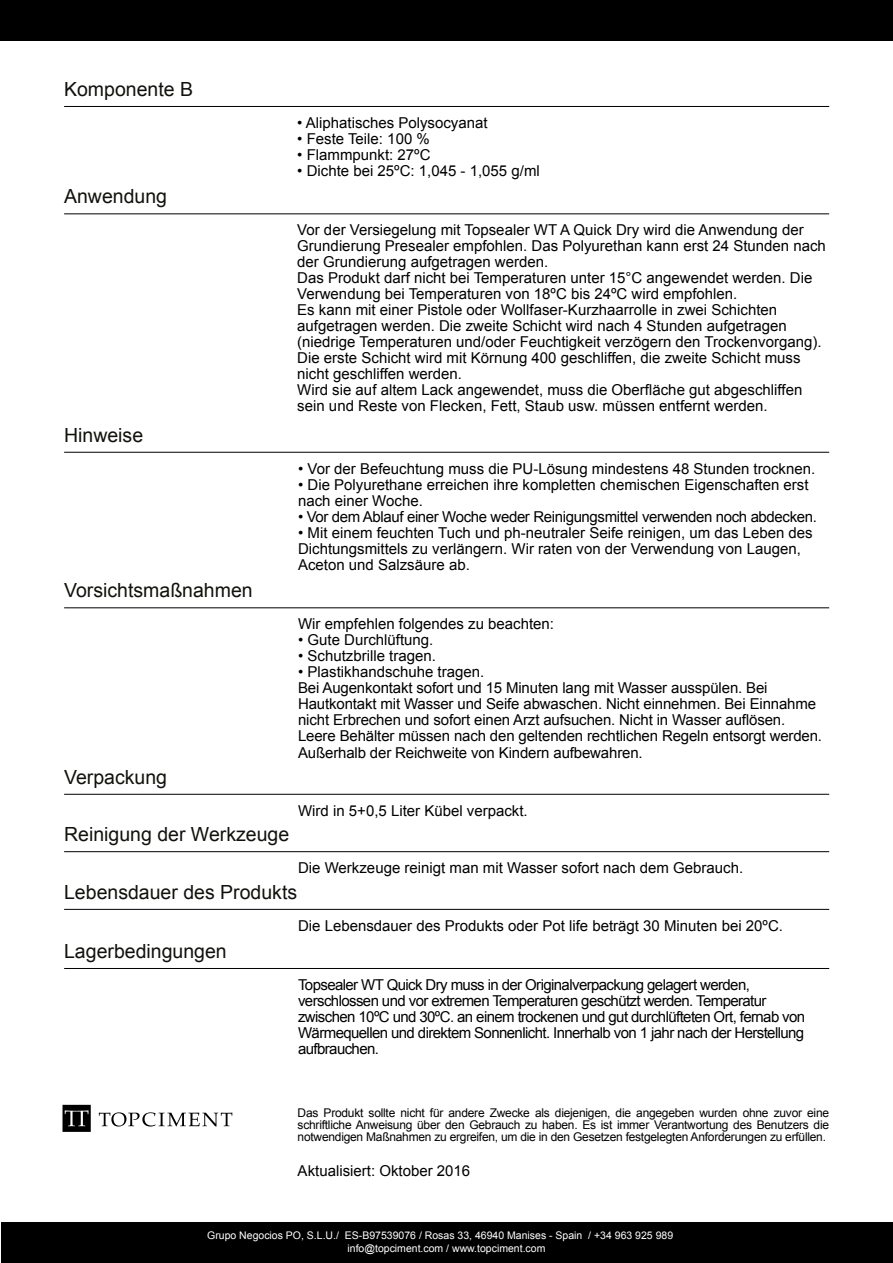
<style>
.page{position:relative;width:893px;height:1263px;background:#fff}
.page>*{position:absolute;margin:0;border:0;box-sizing:border-box;transform-origin:0 0}
.t1{font:19.5px "Arial";color:#12110c}
.t2{font:15px/16px "Arial";color:#000}
.t3{font:15px/16px "Arial";letter-spacing:-.04em;color:#000}
.t4{font:15px "Arial";letter-spacing:-.025em;color:#000}
.t5{font:12px/12px "Arial";letter-spacing:-.02em;color:#000;text-align:justify}
.t6{font:10.5px "Arial";color:#fff}
</style>
<div class="page">
<div style="left:1px;top:1222px;width:892px;height:41px;background:#000"></div>
<div style="left:0;top:0;width:893px;height:41px;background:#000"></div>
<svg style="left:99px;top:1112px;width:133px;height:14px"></svg>
<svg style="left:63px;top:1105px;width:28px;height:27px"></svg>
<hr style="left:64px;top:607px;width:765px;height:1px;background:#000">
<hr style="left:64px;top:452px;width:765px;height:1px;background:#000">
<hr style="left:64px;top:794px;width:765px;height:1px;background:#000">
<hr style="left:64px;top:851px;width:765px;height:1px;background:#000">
<hr style="left:64px;top:909px;width:765px;height:1px;background:#000">
<hr style="left:64px;top:968px;width:765px;height:1px;background:#000">
<hr style="left:64px;top:213px;width:765px;height:1px;background:#000">
<hr style="left:64px;top:106px;width:765px;height:1px;background:#000">
<h1 class="t1" style="left:64px;top:76px;width:130px">Komponente B</h1>
<h1 class="t1" style="left:64px;top:184px;width:104px">Anwendung</h1>
<h1 class="t1" style="left:64px;top:422px;width:81px">Hinweise</h1>
<h1 class="t1" style="left:64px;top:578px;width:190px">Vorsichtsmaßnahmen</h1>
<p class="t2" style="left:297px;top:115px;width:192px">• Aliphatisches Polysocyanat</p>
<p class="t2" style="left:297px;top:131px;width:134px">• Feste Teile: 100 %</p>
<p class="t2" style="left:297px;top:147px;width:135px">• Flammpunkt: 27ºC</p>
<p class="t2" style="left:297px;top:163px;width:244px">• Dichte bei 25ºC: 1,045 - 1,055 g/ml</p>
<p class="t2" style="left:297px;top:221px;width:530px">Vor der Versiegelung mit Topsealer WT A Quick Dry wird die Anwendung der Grundierung Presealer empfohlen. Das Polyurethan kann erst 24 Stunden nach der Grundierung aufgetragen werden.<br>Das Produkt darf nicht bei Temperaturen unter 15°C angewendet werden. Die Verwendung bei Temperaturen von 18ºC bis 24ºC wird empfohlen.<br>Es kann mit einer Pistole oder Wollfaser-Kurzhaarrolle in zwei Schichten aufgetragen werden. Die zweite Schicht wird nach 4 Stunden aufgetragen (niedrige Temperaturen und/oder Feuchtigkeit verzögern den Trockenvorgang).<br>Die erste Schicht wird mit Körnung 400 geschliffen, die zweite Schicht muss nicht geschliffen werden.<br>Wird sie auf altem Lack angewendet, muss die Oberfläche gut abgeschliffen sein und Reste von Flecken, Fett, Staub usw. müssen entfernt werden.</p>
<p class="t2" style="left:298px;top:460px;width:519px">• Vor der Befeuchtung muss die PU-Lösung mindestens 48 Stunden trocknen.</p>
<p class="t2" style="left:298px;top:476px;width:512px">• Die Polyurethane erreichen ihre kompletten chemischen Eigenschaften erst nach einer Woche.</p>
<p class="t4" style="left:298px;top:507px;width:520px">• Vor dem Ablauf einer Woche weder Reinigungsmittel verwenden noch abdecken.</p>
<p class="t2" style="left:298px;top:525px;width:516px">• Mit einem feuchten Tuch und ph-neutraler Seife reinigen, um das Leben des<br>Dichtungsmittels zu verlängern. Wir raten von der Verwendung von Laugen,<br>Aceton und Salzsäure ab.</p>
<p class="t2" style="left:298px;top:616px;width:257px">Wir empfehlen folgendes zu beachten:</p>
<p class="t2" style="left:298px;top:632px;width:137px">• Gute Durchlüftung.</p>
<p class="t2" style="left:298px;top:648px;width:139px">• Schutzbrille tragen.</p>
<p class="t2" style="left:298px;top:664px;width:526px">• Plastikhandschuhe tragen.<br>Bei Augenkontakt sofort und 15 Minuten lang mit Wasser ausspülen. Bei Hautkontakt mit Wasser und Seife abwaschen. Nicht einnehmen. Bei Einnahme nicht Erbrechen und sofort einen Arzt aufsuchen. Nicht in Wasser auflösen.<br>Leere Behälter müssen nach den geltenden rechtlichen Regeln entsorgt werden.<br>Außerhalb der Reichweite von Kindern aufbewahren.</p>
<h1 class="t1" style="left:64px;top:764px;width:104px">Verpackung</h1>
<h1 class="t1" style="left:64px;top:822px;width:227px">Reinigung der Werkzeuge</h1>
<h1 class="t1" style="left:64px;top:879px;width:235px">Lebensdauer des Produkts</h1>
<p class="t2" style="left:298px;top:802px;width:231px">Wird in 5+0,5 Liter Kübel verpackt.</p>
<p class="t2" style="left:298px;top:860px;width:447px">Die Werkzeuge reinigt man mit Wasser sofort nach dem Gebrauch.</p>
<h1 class="t1" style="left:64px;top:938px;width:164px">Lagerbedingungen</h1>
<p class="t2" style="left:298px;top:917px;width:486px">Die Lebensdauer des Produkts oder Pot life beträgt 30 Minuten bei 20ºC.</p>
<p class="t3" style="left:298px;top:977px;width:509px">Topsealer WT Quick Dry muss in der Originalverpackung gelagert werden, verschlossen und vor extremen Temperaturen geschützt werden. Temperatur zwischen 10ºC und 30ºC. an einem trockenen und gut durchlüfteten Ort, fernab von Wärmequellen und direktem Sonnenlicht. Innerhalb von 1 jahr nach der Herstellung aufbrauchen.</p>
<p class="t5" style="left:298px;top:1106px;width:533px">Das Produkt sollte nicht für andere Zwecke als diejenigen, die angegeben wurden ohne zuvor eine schriftliche Anweisung über den Gebrauch zu haben. Es ist immer Verantwortung des Benutzers die notwendigen Maßnahmen zu ergreifen, um die in den Gesetzen festgelegten Anforderungen zu erfüllen.</p>
<p class="t2" style="left:298px;top:1163px;width:174px">Aktualisiert: Oktober 2016</p>
<p class="t6" style="left:207px;top:1228px;width:468px">Grupo Negocios PO, S.L.U./ ES-B97539076 / Rosas 33, 46940 Manises - Spain / +34 963 925 989</p>
<p class="t6" style="left:347px;top:1241px;width:199px">info@topciment.com / www.topciment.com</p>
</div>
